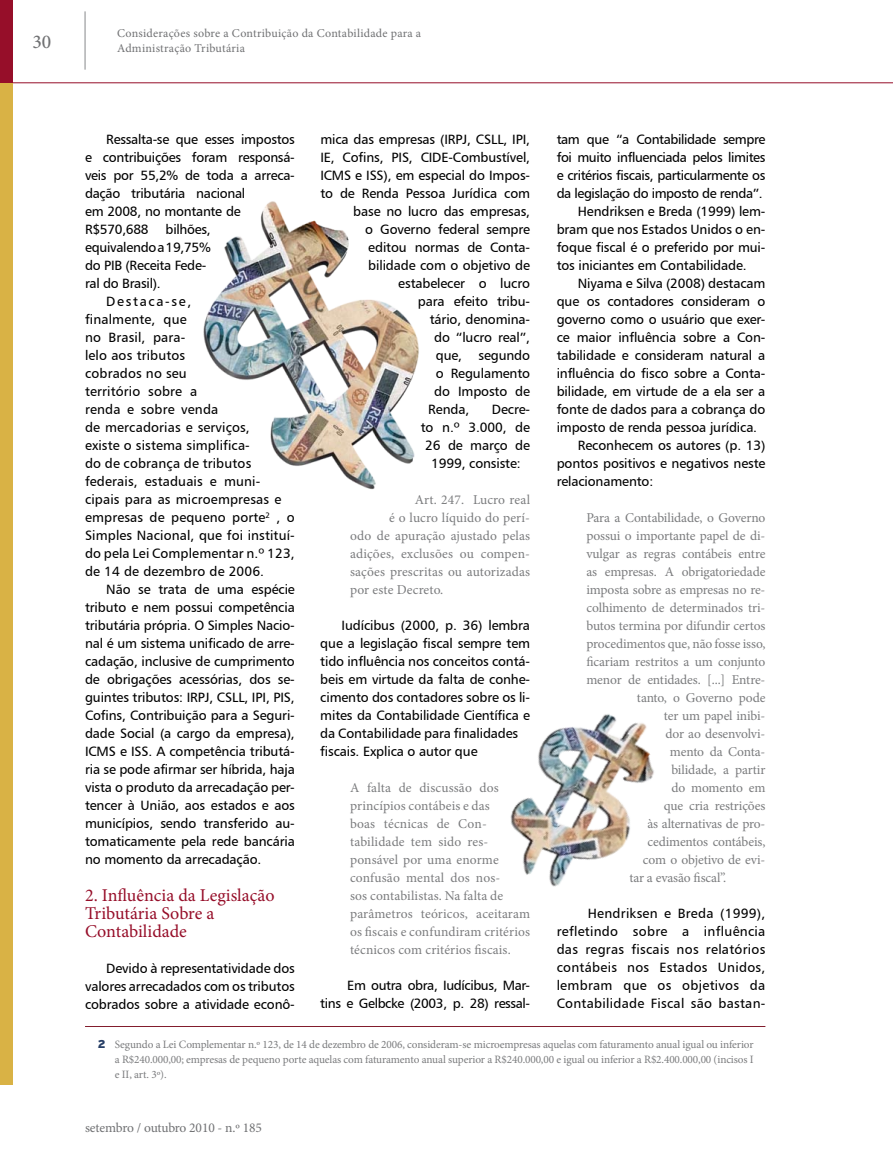
<style>
.page{position:relative;width:893px;height:1170px;background:#fff}
.page>*{position:absolute;margin:0;border:0;box-sizing:border-box;transform-origin:0 0}
.t1{font:500 19.5px "Minion Pro";color:#707173}
.t2{font:18px/18px "Minion Pro";color:#960e29}
.t3{font:13.5px/18px "Humanist 777 BT Roman B";letter-spacing:-.01em;color:#000;text-align:justify}
.t4{font:13.5px/18px "Minion Pro";letter-spacing:-.005em;color:#7b7c7e}
.t5{font:13.5px/18px "Humanist 777 BT Roman B";letter-spacing:.01em;color:#000}
.t6{font:13.5px/18px "Humanist 777 BT Roman B";letter-spacing:-.03em;color:#000;text-align:right}
.t7{font:13.5px "Minion Pro";letter-spacing:-.015em;color:#707173}
.t8{font:12px/15px "Minion Pro";letter-spacing:.02em;color:#707173}
.t9{font:11.25px/15px "Minion Pro";letter-spacing:-.01em;color:#7b7c7e;text-align:justify}
.s1{font-family:"Interstate";font-weight:900;color:#273f66}
</style>
<div class="page">
<hr style="left:0;top:82px;width:893px;height:1px;background:#960e29">
<div style="left:0;top:82px;width:13px;height:1002px;background:#d9b245"></div>
<div style="left:0;top:0;width:13px;height:82px;background:#960e29"></div>
<hr style="left:85px;top:11px;width:1px;height:59px;background:#87888a">
<hr style="left:85px;top:1026px;width:680px;height:1px;background:#821c2d">
<img style="left:203px;top:201px;width:216px;height:289px">
<img style="left:510px;top:714px;width:144px;height:173px">
<h1 class="t1" style="left:33px;top:28px;width:20px">30</h1>
<p class="t8" style="left:117px;top:26px;width:306px">Considerações sobre a Contribuição da Contabilidade para a<br>Administração Tributária</p>
<p class="t3" style="left:85px;top:130px;width:211px;text-align:left;text-indent:21px">Ressalta-se que esses impostos e contribuições foram responsá&shy;veis por 55,2% de toda a arreca&shy;dação tributária nacional<br>em 2008, no montante de<br>R$570,688</p>
<p class="t3" style="left:320px;top:130px;width:211px">mica das empresas (IRPJ, CSLL, IPI,</p>
<p class="t3" style="left:320px;top:148px;width:211px">IE, Cofins, PIS, CIDE-Combustível,</p>
<p class="t3" style="left:320px;top:166px;width:211px">ICMS e ISS), em especial do Impos-</p>
<p class="t3" style="left:320px;top:184px;width:211px">to de Renda Pessoa Jurídica com</p>
<p class="t3" style="left:353px;top:202px;width:178px">base no lucro das empresas,</p>
<p class="t3" style="left:365px;top:220px;width:166px">o Governo federal sempre</p>
<p class="t3" style="left:368px;top:238px;width:163px">editou normas de Conta-</p>
<p class="t3" style="left:368px;top:256px;width:163px">bilidade com o objetivo de</p>
<p class="t3" style="left:398px;top:274px;width:133px">estabelecer o lucro</p>
<p class="t3" style="left:418px;top:292px;width:114px">para efeito tribu-</p>
<p class="t3" style="left:430px;top:310px;width:102px">tário, denomina-</p>
<p class="t3" style="left:434px;top:328px;width:97px">do “lucro real”,</p>
<p class="t3" style="left:436px;top:346px;width:96px">que, segundo</p>
<p class="t3" style="left:436px;top:364px;width:96px">o Regulamento</p>
<p class="t3" style="left:434px;top:382px;width:97px">do Imposto de</p>
<p class="t3" style="left:428px;top:400px;width:42px">Renda,</p>
<p class="t3" style="left:492px;top:400px;width:40px">Decre-</p>
<p class="t3" style="left:421px;top:418px;width:111px">to n.º 3.000, de</p>
<p class="t3" style="left:425px;top:436px;width:106px">26 de março de</p>
<p class="t3" style="left:431px;top:454px;width:91px">1999, consiste:</p>
<p class="t4" style="left:415px;top:491px;width:117px">Art. 247. Lucro real</p>
<p class="t4" style="left:389px;top:509px;width:142px">é o lucro líquido do perí-</p>
<p class="t4" style="left:350px;top:527px;width:181px">odo de apuração ajustado pelas</p>
<p class="t4" style="left:350px;top:545px;width:181px">adições, exclusões ou compen-</p>
<p class="t4" style="left:350px;top:563px;width:181px">sações prescritas ou autorizadas</p>
<p class="t4" style="left:350px;top:581px;width:95px">por este Decreto.</p>
<p class="t3" style="left:320px;top:616px;width:211px;text-align:left;text-indent:21px">Iudícibus (2000, p. 36) lembra que a legislação fiscal sempre tem tido influência nos conceitos contá&shy;beis em virtude da falta de conhe&shy;cimento dos contadores sobre os li&shy;mites da Contabilidade Científica e da Contabilidade para finalidades fiscais. Explica o autor que</p>
<p class="t4" style="left:350px;top:779px;width:182px">A falta de discussão dos princípios contábeis e das<br>boas técnicas de Con&shy;tabilidade tem sido res&shy;ponsável por uma enorme confusão mental dos nos-<br>sos contabilistas. Na falta de parâmetros teóricos, aceitaram os fiscais e confundiram critérios técnicos com critérios fiscais.</p>
<p class="t6" style="left:320px;top:976px;width:211px">Em outra obra, Iudícibus, Mar-<br>tins e Gelbcke (2003, p. 28) ressal-</p>
<p class="t6" style="left:557px;top:130px;width:210px">tam que “a Contabilidade sempre</p>
<p class="t6" style="left:557px;top:148px;width:210px">foi muito influenciada pelos limites</p>
<p class="t6" style="left:557px;top:166px;width:210px">e critérios fiscais, particularmente os</p>
<p class="t6" style="left:557px;top:184px;width:208px">da legislação do imposto de renda”.</p>
<p class="t3" style="left:578px;top:202px;width:189px">Hendriksen e Breda (1999) lem-</p>
<p class="t3" style="left:557px;top:220px;width:210px">bram que nos Estados Unidos o en-</p>
<p class="t3" style="left:557px;top:238px;width:210px">foque fiscal é o preferido por mui-</p>
<p class="t3" style="left:557px;top:256px;width:192px">tos iniciantes em Contabilidade.</p>
<p class="t3" style="left:578px;top:274px;width:189px">Niyama e Silva (2008) destacam</p>
<p class="t3" style="left:557px;top:292px;width:210px">que os contadores consideram o</p>
<p class="t3" style="left:557px;top:310px;width:210px">governo como o usuário que exer-</p>
<p class="t3" style="left:557px;top:328px;width:210px">ce maior influência sobre a Con-</p>
<p class="t3" style="left:557px;top:346px;width:210px">tabilidade e consideram natural a</p>
<p class="t3" style="left:557px;top:364px;width:210px">influência do fisco sobre a Conta-</p>
<p class="t3" style="left:557px;top:382px;width:210px">bilidade, em virtude de a ela ser a</p>
<p class="t3" style="left:557px;top:400px;width:210px">fonte de dados para a cobrança do</p>
<p class="t3" style="left:557px;top:418px;width:202px">imposto de renda pessoa jurídica.</p>
<p class="t3" style="left:578px;top:436px;width:189px">Reconhecem os autores (p. 13)</p>
<p class="t3" style="left:557px;top:454px;width:210px">pontos positivos e negativos neste</p>
<p class="t3" style="left:557px;top:472px;width:98px">relacionamento:</p>
<p class="t4" style="left:586px;top:509px;width:180px">Para a Contabilidade, o Governo</p>
<p class="t4" style="left:586px;top:527px;width:180px">possui o importante papel de di-</p>
<p class="t4" style="left:586px;top:545px;width:180px">vulgar as regras contábeis entre</p>
<p class="t4" style="left:586px;top:563px;width:180px">as empresas. A obrigatoriedade</p>
<p class="t4" style="left:586px;top:581px;width:180px">imposta sobre as empresas no re-</p>
<p class="t4" style="left:586px;top:599px;width:180px">colhimento de determinados tri-</p>
<p class="t4" style="left:586px;top:617px;width:180px">butos termina por difundir certos</p>
<p class="t4" style="left:586px;top:635px;width:180px">procedimentos que, não fosse isso,</p>
<p class="t4" style="left:586px;top:653px;width:180px">ficariam restritos a um conjunto</p>
<p class="t4" style="left:586px;top:671px;width:180px">menor de entidades. [...] Entre-</p>
<p class="t4" style="left:637px;top:689px;width:130px">tanto, o Governo pode</p>
<p class="t4" style="left:664px;top:707px;width:103px">ter um papel inibi-</p>
<p class="t4" style="left:665px;top:725px;width:101px">dor ao desenvolvi-</p>
<p class="t4" style="left:670px;top:743px;width:97px">mento da Conta-</p>
<p class="t4" style="left:671px;top:761px;width:95px">bilidade, a partir</p>
<p class="t4" style="left:671px;top:779px;width:95px">do momento em</p>
<p class="t4" style="left:664px;top:797px;width:103px">que cria restrições</p>
<p class="t4" style="left:647px;top:815px;width:120px">às alternativas de pro-</p>
<p class="t4" style="left:647px;top:833px;width:119px">cedimentos contábeis,</p>
<p class="t4" style="left:643px;top:851px;width:124px">com o objetivo de evi-</p>
<p class="t4" style="left:629px;top:869px;width:98px">tar a evasão fiscal”.</p>
<p class="t3" style="left:557px;top:904px;width:210px;text-indent:31px">Hendriksen e Breda (1999), refletindo sobre a influência das regras fiscais nos relatórios contábeis nos Estados Unidos, lembram que os objetivos da Contabilidade Fiscal são bastan-</p>
<p class="t9" style="left:115px;top:1037px;width:640px;text-indent:-17px"><span class="s1">2</span> Segundo a Lei Complementar n.º 123, de 14 de dezembro de 2006, consideram-se microempresas aquelas com faturamento anual igual ou inferior a R$240.000,00; empresas de pequeno porte aquelas com faturamento anual superior a R$240.000,00 e igual ou inferior a R$2.400.000,00 (incisos I e II, art. 3º).</p>
<p class="t3" style="left:85px;top:220px;width:127px;text-align:left;text-indent:81px">bilhões, equivalendo a 19,75% do PIB (Receita Fede&shy;ral do Brasil).</p>
<p class="t5" style="left:85px;top:292px;width:211px;text-indent:21px">Destaca-se,<br>finalmente, que<br>no Brasil, para-<br>lelo aos tributos<br>cobrados no seu<br>território sobre a<br>renda e sobre venda<br>de mercadorias e serviços,<br>existe o sistema simplifica-<br>do de cobrança de tributos federais, estaduais e muni&shy;cipais para as microempresas e empresas de pequeno porte<sup>2</sup> , o<br>Simples Nacional, que foi instituí&shy;do pela Lei Complementar n.º 123, de 14 de dezembro de 2006.</p>
<p class="t3" style="left:85px;top:580px;width:211px;text-indent:21px">Não se trata de uma espécie tributo e nem possui competência tributária própria. O Simples Nacio&shy;nal é um sistema unificado de arre&shy;cadação, inclusive de cumprimento de obrigações acessórias, dos se&shy;guintes tributos: IRPJ, CSLL, IPI, PIS, Cofins, Contribuição para a Seguri&shy;dade Social (a cargo da empresa), ICMS e ISS. A competência tributá&shy;ria se pode afirmar ser híbrida, haja vista o produto da arrecadação per&shy;tencer à União, aos estados e aos municípios, sendo transferido au&shy;tomaticamente pela rede bancária no momento da arrecadação.</p>
<h2 class="t2" style="left:85px;top:885px;width:191px">2. Influência da Legislação<br>Tributária Sobre a<br>Contabilidade</h2>
<p class="t3" style="left:85px;top:958px;width:211px;text-indent:21px">Devido à representatividade dos valores arrecadados com os tributos cobrados sobre a atividade econô-</p>
<p class="t7" style="left:85px;top:1118px;width:178px">setembro / outubro 2010 - n.º 185</p>
</div>
